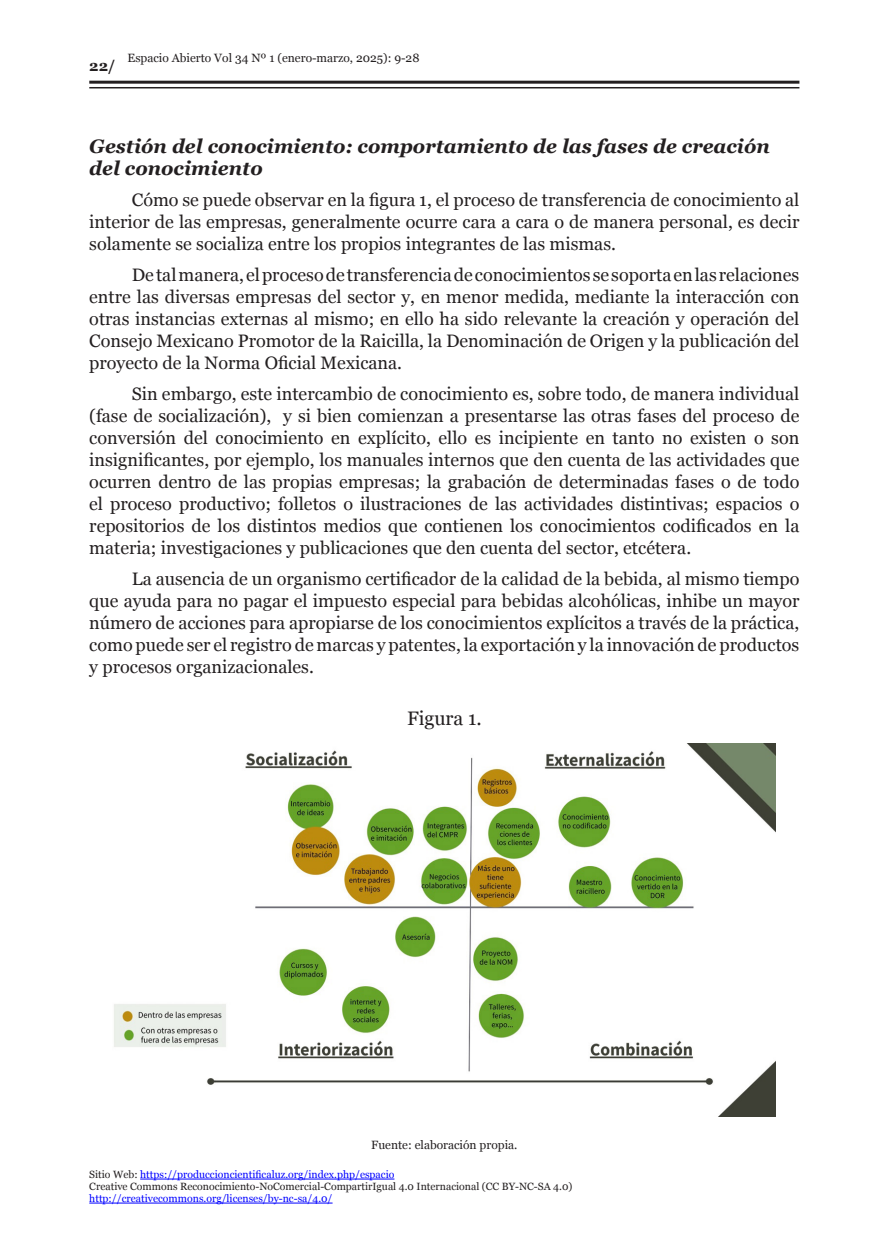
<style>
.page{position:relative;width:893px;height:1234px;background:#fff}
.page>*{position:absolute;margin:0;border:0;box-sizing:border-box;transform-origin:0 0}
.t1{font:italic 700 19.5px/21.9px "Georgia";color:#231f20}
.t2{font:19.5px "Georgia";color:#231f20}
.t3{font:18px/21.9px "Georgia";color:#231f20;text-align:justify}
.t4{font:700 15px "Georgia";color:#231f20}
.t5{font:12px "Georgia";color:#231f20}
.t6{font:10.5px/12px "Georgia";color:#231f20}
.t7{font:10.5px "Georgia";color:#00f}
.s1{color:#00f}
</style>
<div class="page">
<hr style="left:89px;top:81px;width:710px;height:3px;background:#231f20">
<hr style="left:89px;top:87px;width:710px;height:1px;background:#231f20">
<hr style="left:140px;top:1178px;width:254px;height:1px;background:#00f">
<hr style="left:89px;top:1202px;width:244px;height:1px;background:#00f">
<img style="left:114px;top:743px;width:662px;height:372px">
<p class="t4" style="left:89px;top:56px;width:27px">22/</p>
<p class="t5" style="left:128px;top:51px;width:293px">Espacio Abierto Vol 34 Nº 1 (enero-marzo, 2025): 9-28</p>
<p class="t1" style="left:89px;top:135px;width:682px">Gestión del conocimiento: comportamiento de las fases de creación del conocimiento</p>
<p class="t3" style="left:89px;top:189px;width:712px;text-indent:43px">Cómo se puede observar en la figura 1, el proceso de transferencia de conocimiento al interior de las empresas, generalmente ocurre cara a cara o de manera personal, es decir solamente se socializa entre los propios integrantes de las mismas.</p>
<p class="t3" style="left:89px;top:264px;width:712px;text-indent:43px">De tal manera, el proceso de transferencia de conocimientos se soporta en las relaciones entre las diversas empresas del sector y, en menor medida, mediante la interacción con otras instancias externas al mismo; en ello ha sido relevante la creación y operación del Consejo Mexicano Promotor de la Raicilla, la Denominación de Origen y la publicación del proyecto de la Norma Oficial Mexicana.</p>
<p class="t3" style="left:89px;top:383px;width:712px;text-indent:43px">Sin embargo, este intercambio de conocimiento es, sobre todo, de manera individual (fase de socialización), y si bien comienzan a presentarse las otras fases del proceso de conversión del conocimiento en explícito, ello es incipiente en tanto no existen o son insignificantes, por ejemplo, los manuales internos que den cuenta de las actividades que ocurren dentro de las propias empresas; la grabación de determinadas fases o de todo el proceso productivo; folletos o ilustraciones de las actividades distintivas; espacios o repositorios de los distintos medios que contienen los conocimientos codificados en la materia; investigaciones y publicaciones que den cuenta del sector, etcétera.</p>
<p class="t3" style="left:89px;top:567px;width:712px;text-indent:43px">La ausencia de un organismo certificador de la calidad de la bebida, al mismo tiempo que ayuda para no pagar el impuesto especial para bebidas alcohólicas, inhibe un mayor número de acciones para apropiarse de los conocimientos explícitos a través de la práctica, como puede ser el registro de marcas y patentes, la exportación y la innovación de productos y procesos organizacionales.</p>
<p class="t2" style="left:407px;top:706px;width:76px">Figura 1.</p>
<p class="t5" style="left:371px;top:1137px;width:148px">Fuente: elaboración propia.</p>
<p class="t6" style="left:89px;top:1168px;width:485px">Sitio Web: <span class="s1">https://produccioncientificaluz.org/index.php/espacio<br></span>Creative Commons Reconocimiento-NoComercial-CompartirIgual 4.0 Internacional (CC BY-NC-SA 4.0)</p>
<p class="t7" style="left:89px;top:1191px;width:245px">http://creativecommons.org/licenses/by-nc-sa/4.0/</p>
</div>
